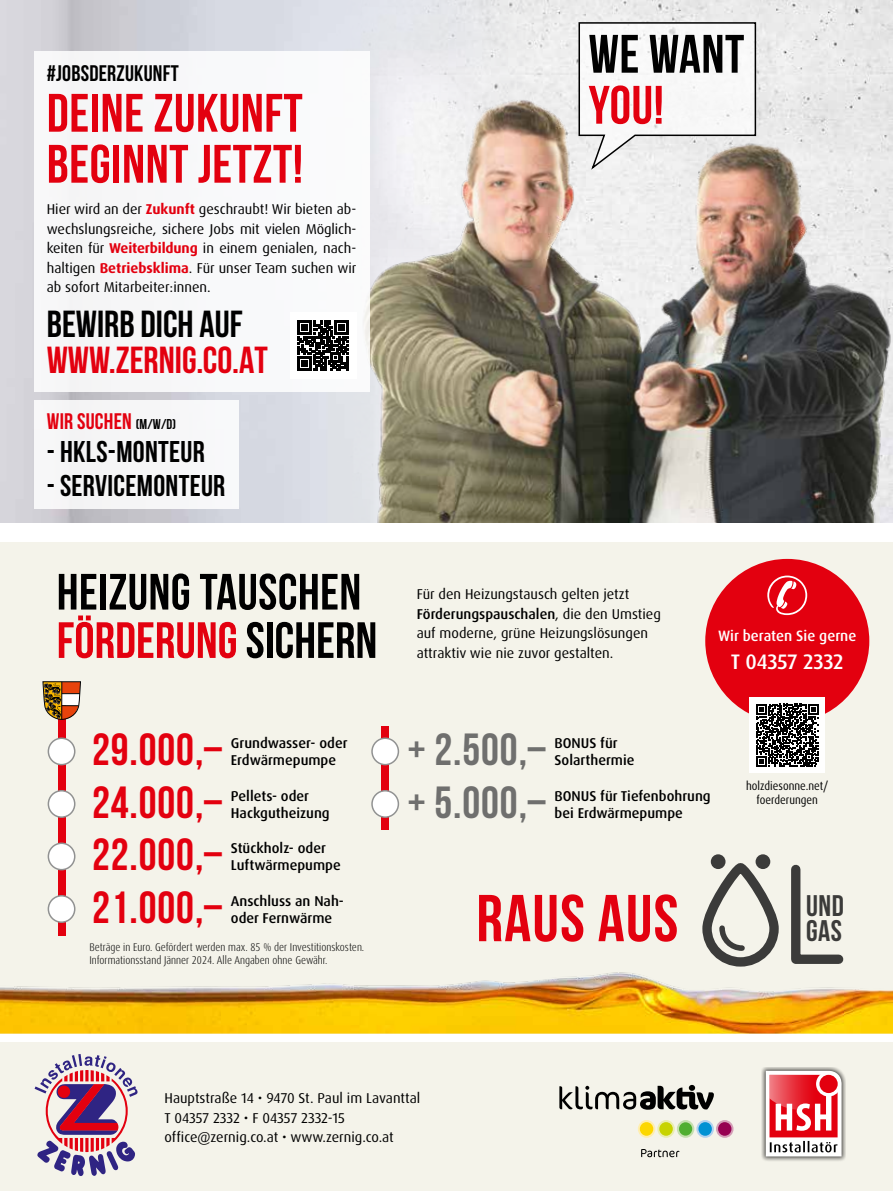
<style>
.page{position:relative;width:893px;height:1191px;background:#fff}
.page>*{position:absolute;margin:0;border:0;box-sizing:border-box;transform-origin:0 0}
.t1{font:700 66.15px "Bebas Neue";letter-spacing:.02em;color:#e3000f}
.t2{font:700 54px/51px "Bebas Neue";letter-spacing:.01em;color:#e3000f}
.t3{font:700 54px "Bebas Neue";letter-spacing:.01em;color:#000}
.t4{font:700 50.85px/48.3px "Bebas Neue";color:#000}
.t5{font:700 45px "Bebas Neue";letter-spacing:.02em;color:#e3000f}
.t6{font:700 45px "Bebas Neue";letter-spacing:.02em;color:#6f6f6e}
.t7{font:700 37.65px "Bebas Neue";color:#e3000f}
.t8{font:700 37.65px "Bebas Neue";color:#000}
.t9{font:700 30px "Bebas Neue";letter-spacing:.01em;color:#000}
.t10{font:700 29.7px/25.5px "Bebas Neue";letter-spacing:.02em;color:#3b3b3a}
.t11{font:700 22.5px "Bebas Neue";letter-spacing:.01em;color:#e3000f}
.t12{font:700 22.5px "Bebas Neue";letter-spacing:.01em;color:#000}
.t13{font:500 21px "Dax Pro";letter-spacing:-.01em;color:#fff}
.t14{font:500 15px "Dax Pro";color:#fff}
.t15{font:14.25px/19.5px "Dax Pro";color:#000}
.t16{font:500 14.25px/17.1px "Dax Pro";color:#000}
.t17{font:12px/14.4px "Dax Pro";color:#000;text-align:center;scale:.9 1}
.t18{font:300 condensed 11.25px/13.5px "Dax Pro";color:#000}
.s1{font-weight:700;color:#e3000f}
.s2{font-size:14.25px;color:#000}
.s3{color:#e3000f}
.s4{font-weight:500}
</style>
<div class="page">
<img style="left:0;top:0;width:892px;height:522px">
<img style="left:336px;top:64px;width:556px;height:458px">
<div style="left:34px;top:51px;width:335px;height:340px;background:#f8f8f9"></div>
<div style="left:290px;top:312px;width:66px;height:67px;background:#fff"></div>
<svg style="left:298px;top:320px;width:50px;height:51px"></svg>
<div style="left:34px;top:400px;width:204px;height:108px;background:#f6f6f7"></div>
<hr style="left:892px;top:0;width:1px;height:1191px;background:#f4f3ea">
<hr style="left:892px;top:282px;width:1px;height:767px;background:#e8e8e8">
<hr style="left:892px;top:289px;width:1px;height:753px;background:#fff">
<div style="left:0;top:1042px;width:893px;height:149px;background:#f4f3ea"></div>
<svg style="left:762px;top:1067px;width:84px;height:94px"></svg>
<svg style="left:766px;top:1070px;width:75px;height:86px;background:#e67f86"></svg>
<svg style="left:35px;top:1054px;width:103px;height:122px"></svg>
<svg style="left:716px;top:1120px;width:17px;height:17px"></svg>
<div style="left:718px;top:1122px;width:13px;height:13px;background:#960051;border-radius:50%"></div>
<svg style="left:657px;top:1120px;width:18px;height:17px"></svg>
<div style="left:659px;top:1122px;width:14px;height:13px;background:#c7d300;border-radius:50%"></div>
<svg style="left:677px;top:1120px;width:17px;height:17px"></svg>
<div style="left:679px;top:1122px;width:13px;height:13px;background:#50ae30;border-radius:50%"></div>
<svg style="left:696px;top:1120px;width:18px;height:17px"></svg>
<div style="left:698px;top:1122px;width:14px;height:13px;background:#0091d3;border-radius:50%"></div>
<svg style="left:638px;top:1120px;width:17px;height:17px"></svg>
<div style="left:640px;top:1122px;width:13px;height:13px;background:#fcd700;border-radius:50%"></div>
<svg style="left:559px;top:1084px;width:155px;height:25px"></svg>
<svg style="left:641px;top:1149px;width:38px;height:8px"></svg>
<svg style="left:578px;top:21px;width:179px;height:151px"></svg>
<div style="left:0;top:541px;width:893px;height:492px;background:#f4f3ea"></div>
<div style="left:381px;top:725px;width:8px;height:104px;background:#e3000f"></div>
<svg style="left:791px;top:864px;width:52px;height:93px"></svg>
<div style="left:702px;top:863px;width:77px;height:103px;border:9px solid #3b3b3a;border-radius:33px"></div>
<div style="left:756px;top:854px;width:14px;height:15px;background:#3b3b3a;border-radius:50%"></div>
<div style="left:711px;top:854px;width:14px;height:15px;background:#3b3b3a;border-radius:50%"></div>
<svg style="left:716px;top:925px;width:29px;height:28px"></svg>
<div style="left:58px;top:702px;width:8px;height:233px;background:#e3000f"></div>
<img style="left:0;top:957px;width:893px;height:76px">
<div style="left:48px;top:738px;width:27px;height:26px;background:#fff;border-radius:50%"></div>
<div style="left:48px;top:737px;width:27px;height:28px;border:2px solid #919292;border-radius:50%"></div>
<div style="left:48px;top:790px;width:27px;height:27px;background:#fff;border-radius:50%"></div>
<div style="left:48px;top:790px;width:27px;height:28px;border:2px solid #919292;border-radius:50%"></div>
<div style="left:48px;top:843px;width:27px;height:26px;background:#fff;border-radius:50%"></div>
<div style="left:48px;top:842px;width:27px;height:28px;border:2px solid #919292;border-radius:50%"></div>
<div style="left:48px;top:895px;width:27px;height:27px;background:#fff;border-radius:50%"></div>
<div style="left:48px;top:895px;width:27px;height:28px;border:2px solid #919292;border-radius:50%"></div>
<div style="left:372px;top:738px;width:26px;height:26px;background:#fff;border-radius:50%"></div>
<div style="left:371px;top:737px;width:28px;height:28px;border:2px solid #919292;border-radius:50%"></div>
<div style="left:372px;top:790px;width:26px;height:27px;background:#fff;border-radius:50%"></div>
<div style="left:371px;top:790px;width:28px;height:28px;border:2px solid #919292;border-radius:50%"></div>
<svg style="left:43px;top:681px;width:38px;height:39px"></svg>
<div style="left:705px;top:559px;width:164px;height:164px;background:#e3000f;border-radius:50%"></div>
<svg style="left:767px;top:575px;width:40px;height:40px"></svg>
<div style="left:750px;top:697px;width:75px;height:76px;background:#fff"></div>
<svg style="left:756px;top:704px;width:63px;height:62px"></svg>
<h3 class="t12" style="left:47px;top:61px;width:133px">#JOBSDERZUKUNFT</h3>
<h2 class="t2" style="left:47px;top:87px;width:258px">DEINE ZUKUNFT<br>BEGINNT JETZT!</h2>
<p class="t15" style="left:47px;top:200px;width:311px;text-align:justify">Hier wird an der <span class="s1">Zukunft</span> geschraubt! Wir bieten ab&shy;wechslungsreiche, sichere Jobs mit vielen Möglich&shy;keiten für <span class="s1">Weiterbildung</span> in einem genialen, nach&shy;haltigen <span class="s1">Betriebsklima</span>. Für unser Team suchen wir ab sofort Mitarbeiter:innen.</p>
<h3 class="t8" style="left:47px;top:303px;width:197px">BEWIRB DICH AUF</h3>
<h3 class="t7" style="left:47px;top:339px;width:222px">WWW.ZERNIG.CO.AT</h3>
<h3 class="t11" style="left:47px;top:409px;width:131px">WIR SUCHEN <span class="s2">(M/W/D)</span></h3>
<h3 class="t9" style="left:47px;top:435px;width:160px">- HKLS-MONTEUR</h3>
<h3 class="t9" style="left:47px;top:468px;width:180px">- SERVICEMONTEUR</h3>
<h3 class="t4" style="left:57px;top:567px;width:322px">HEIZUNG TAUSCHEN<br><span class="s3">FÖRDERUNG</span> SICHERN</h3>
<h3 class="t5" style="left:92px;top:725px;width:131px">29.000,‒</h3>
<p class="t16" style="left:231px;top:735px;width:118px">Grundwasser- oder<br>Erdwärmepumpe</p>
<h3 class="t5" style="left:92px;top:777px;width:131px">24.000,‒</h3>
<p class="t16" style="left:231px;top:787px;width:100px">Pellets- oder<br>Hackgutheizung</p>
<h3 class="t5" style="left:92px;top:830px;width:131px">22.000,‒</h3>
<p class="t16" style="left:231px;top:840px;width:111px">Stückholz- oder<br>Luftwärmepumpe</p>
<h3 class="t5" style="left:92px;top:882px;width:131px">21.000,‒</h3>
<p class="t16" style="left:231px;top:892px;width:115px">Anschluss an Nah&shy;oder Fernwärme</p>
<p class="t18" style="left:89px;top:940px;width:276px">Beträge in Euro. Gefördert werden max. 85 % der Investitionskosten.<br>Informationsstand Jänner 2024. Alle Angaben ohne Gewähr.</p>
<h2 class="t3" style="left:588px;top:24px;width:157px">WE WANT</h2>
<h2 class="t2" style="left:588px;top:79px;width:77px">YOU!</h2>
<p class="t15" style="left:417px;top:585px;width:246px">Für den Heizungstausch gelten jetzt <span class="s4">Förderungspauschalen</span>, die den Umstieg auf moderne, grüne Heizungslösungen attraktiv wie nie zuvor gestalten.</p>
<p class="t14" style="left:718px;top:626px;width:140px">Wir beraten Sie gerne</p>
<h3 class="t13" style="left:731px;top:648px;width:114px">T 04357 2332</h3>
<h3 class="t6" style="left:408px;top:725px;width:139px">+ 2.500,‒</h3>
<p class="t16" style="left:555px;top:735px;width:81px">BONUS für<br>Solarthermie</p>
<h3 class="t6" style="left:408px;top:777px;width:139px">+ 5.000,‒</h3>
<p class="t16" style="left:555px;top:787px;width:158px">BONUS für Tiefenbohrung bei Erdwärmepumpe</p>
<p class="t17" style="left:746px;top:778px;width:93px">holzdiesonne.net/ foerderungen</p>
<h1 class="t1" style="left:476px;top:882px;width:203px">RAUS AUS</h1>
<h3 class="t10" style="left:806px;top:892px;width:39px">UND<br>GAS</h3>
<p class="t15" style="left:165px;top:1088px;width:257px">Hauptstraße 14 • 9470 St. Paul im Lavanttal<br>T 04357 2332 • F 04357 2332-15 office@zernig.co.at • www.zernig.co.at</p>
</div>
